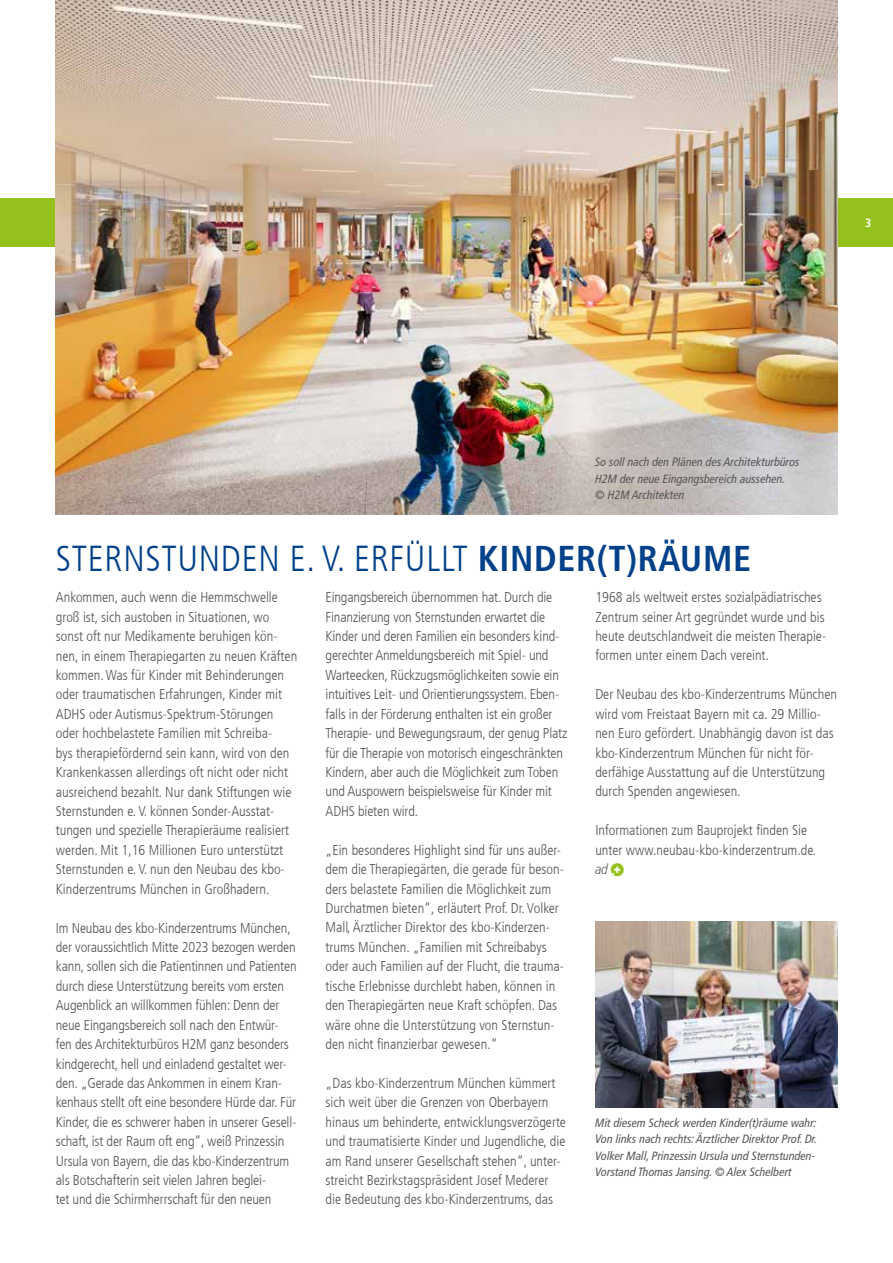
<style>
.page{position:relative;width:893px;height:1263px;background:#fff}
.page>*{position:absolute;margin:0;border:0;box-sizing:border-box;transform-origin:0 0}
.t1{font:300 condensed 36px "Frutiger LT Com";letter-spacing:.02em;color:#004189}
.t2{font:300 condensed 14.25px/19.4px "Frutiger LT Com";color:#565656}
.t3{font:italic condensed 12px/16.5px "Frutiger LT Com";color:#565656}
.t4{font:700 condensed 12px "Frutiger LT Com";color:#fff}
.s1{font-weight:700}
.s2{font-style:italic}
.s3{font-family:"kboplus";font-weight:400;font-stretch:normal;font-size:15.75px;color:#94c11c}
</style>
<div class="page">
<div style="left:0;top:198px;width:893px;height:49px;background:#94c11c"></div>
<img style="left:56px;top:0;width:781px;height:514px">
<img style="left:595px;top:921px;width:242px;height:186px">
<p class="t4" style="left:865px;top:215px;width:8px">3</p>
<p class="t3" style="left:595px;top:454px;width:206px">So soll nach den Plänen des Architekturbüros<br>H2M der neue Eingangsbereich aussehen.<br>© H2M Architekten</p>
<h1 class="t1" style="left:56px;top:538px;width:697px">STERNSTUNDEN E. V. ERFÜLLT <span class="s1">KINDER(T)RÄUME</span></h1>
<p class="t2" style="left:56px;top:588px;width:243px">Ankommen, auch wenn die Hemmschwelle groß ist, sich austoben in Situationen, wo sonst oft nur Medikamente beruhigen kön&shy;nen, in einem Therapiegarten zu neuen Kräften kommen. Was für Kinder mit Behinderungen oder traumatischen Erfahrungen, Kinder mit ADHS oder Autismus-Spektrum-Störungen oder hochbelastete Familien mit Schreiba-<br>bys therapiefördernd sein kann, wird von den Krankenkassen allerdings oft nicht oder nicht ausreichend bezahlt. Nur dank Stiftungen wie Sternstunden e. V. können Sonder-Ausstat&shy;tungen und spezielle Therapieräume realisiert werden. Mit 1,16 Millionen Euro unterstützt Sternstunden e. V. nun den Neubau des kbo-Kinderzentrums München in Großhadern.</p>
<p class="t2" style="left:56px;top:918px;width:242px">Im Neubau des kbo-Kinderzentrums München, der voraussichtlich Mitte 2023 bezogen werden kann, sollen sich die Patientinnen und Patienten durch diese Unterstützung bereits vom ersten Augenblick an willkommen fühlen: Denn der neue Eingangsbereich soll nach den Entwür&shy;fen des Architekturbüros H2M ganz besonders kindgerecht, hell und einladend gestaltet wer&shy;den. „Gerade das Ankommen in einem Kran&shy;kenhaus stellt oft eine besondere Hürde dar. Für Kinder, die es schwerer haben in unserer Gesell&shy;schaft, ist der Raum oft eng“, weiß Prinzessin Ursula von Bayern, die das kbo-Kinderzentrum als Botschafterin seit vielen Jahren beglei-<br>tet und die Schirmherrschaft für den neuen</p>
<p class="t2" style="left:595px;top:588px;width:232px">1968 als weltweit erstes sozialpädiatrisches Zentrum seiner Art gegründet wurde und bis heute deutschlandweit die meisten Therapie&shy;formen unter einem Dach vereint.</p>
<p class="t2" style="left:595px;top:685px;width:243px">Der Neubau des kbo-Kinderzentrums München wird vom Freistaat Bayern mit ca. 29 Millio&shy;nen Euro gefördert. Unabhängig davon ist das kbo-Kinderzentrum München für nicht för&shy;derfähige Ausstattung auf die Unterstützung durch Spenden angewiesen.</p>
<p class="t2" style="left:595px;top:821px;width:223px">Informationen zum Bauprojekt finden Sie unter www.neubau-kbo-kinderzentrum.de. <span class="s2">ad</span> <span class="s3">d</span></p>
<p class="t2" style="left:326px;top:588px;width:243px">Eingangsbereich übernommen hat. Durch die Finanzierung von Sternstunden erwartet die Kinder und deren Familien ein besonders kind&shy;gerechter Anmeldungsbereich mit Spiel- und Warteecken, Rückzugsmöglichkeiten sowie ein intuitives Leit- und Orientierungssystem. Eben&shy;falls in der Förderung enthalten ist ein großer Therapie- und Bewegungsraum, der genug Platz für die Therapie von motorisch eingeschränkten Kindern, aber auch die Möglichkeit zum Toben und Auspowern beispielsweise für Kinder mit ADHS bieten wird.</p>
<p class="t2" style="left:326px;top:840px;width:240px">„Ein besonderes Highlight sind für uns außer&shy;dem die Therapiegärten, die gerade für beson&shy;ders belastete Familien die Möglichkeit zum Durchatmen bieten“, erläutert Prof. Dr. Volker Mall, Ärztlicher Direktor des kbo-Kinderzen&shy;trums München. „Familien mit Schreibabys oder auch Familien auf der Flucht, die trauma&shy;tische Erlebnisse durchlebt haben, können in den Therapiegärten neue Kraft schöpfen. Das wäre ohne die Unterstützung von Sternstun&shy;den nicht finanzierbar gewesen.“</p>
<p class="t2" style="left:326px;top:1073px;width:242px">„Das kbo-Kinderzentrum München kümmert sich weit über die Grenzen von Oberbayern hinaus um behinderte, entwicklungsverzögerte und traumatisierte Kinder und Jugendliche, die am Rand unserer Gesellschaft stehen“, unter&shy;streicht Bezirkstagspräsident Josef Mederer die Bedeutung des kbo-Kinderzentrums, das</p>
<p class="t3" style="left:595px;top:1114px;width:223px">Mit diesem Scheck werden Kinder(t)räume wahr:<br>Von links nach rechts: Ärztlicher Direktor Prof. Dr.<br>Volker Mall, Prinzessin Ursula und Sternstunden-Vorstand Thomas Jansing. © Alex Schelbert</p>
</div>
